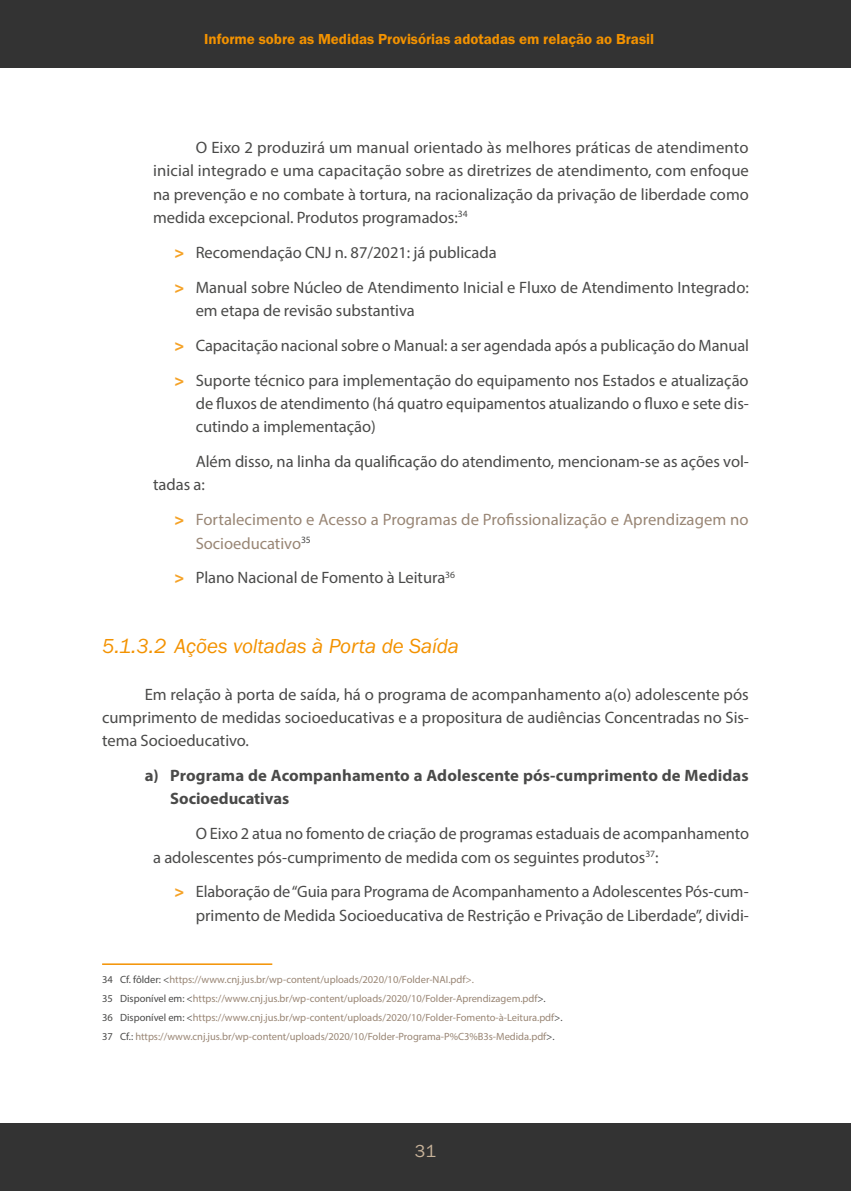
<style>
.page{position:relative;width:851px;height:1191px;background:#fff}
.page>*{position:absolute;margin:0;border:0;box-sizing:border-box;transform-origin:0 0}
.t1{font:21px "Franklin Gothic URW Boo Ita";letter-spacing:-.005em;color:#f39200}
.t2{font:18px "Franklin Gothic URW Boo";color:#c7b299}
.Texto_questionario{font:16.5px/23.2px "Myriad Pro";color:#4a4a49}
.Texto{font:16.5px/23.2px "Myriad Pro";color:#4a4a49;text-align:justify}
.t3{font:16.5px/23.2px "Myriad Pro";letter-spacing:.005em;color:#998675}
.Identado-01{font:700 16.5px/23.2px "Myriad Pro";letter-spacing:.005em;color:#4a4a49}
.t4{font:15px "Franklin Gothic URW Dem";color:#f39200}
.Nota_de_rodape{font:10.5px "Myriad Pro";color:#998675}
.s1{font-weight:900;color:#f5a226}
.s2{color:#4a4a49}
</style>
<div class="page">
<div style="left:0;top:0;width:850px;height:68px;background:#333"></div>
<div style="left:0;top:1123px;width:850px;height:68px;background:#333"></div>
<hr style="left:102px;top:963px;width:170px;height:2px;background:#f39200">
<p class="t4" style="left:204px;top:30px;width:451px">Informe sobre as Medidas Provisórias adotadas em relação ao Brasil</p>
<p class="Texto_questionario" style="left:153px;top:136px;width:597px;text-align:justify;text-indent:43px">O Eixo 2 produzirá um manual orientado às melhores práticas de atendimento inicial integrado e uma capacitação sobre as diretrizes de atendimento, com enfoque na prevenção e no combate à tortura, na racionalização da privação de liberdade como medida excepcional. Produtos programados:<sup>34</sup></p>
<p class="Texto_questionario" style="left:174px;top:240px;width:324px"><span class="s1">&gt;</span> Recomendação CNJ n. 87/2021: já publicada</p>
<p class="Texto_questionario" style="left:196px;top:275px;width:554px;text-indent:-21px"><span class="s1">&gt;</span> Manual sobre Núcleo de Atendimento Inicial e Fluxo de Atendimento Integrado: em etapa de revisão substantiva</p>
<p class="Texto_questionario" style="left:174px;top:333px;width:576px"><span class="s1">&gt;</span> Capacitação nacional sobre o Manual: a ser agendada após a publicação do Manual</p>
<p class="Texto_questionario" style="left:196px;top:368px;width:554px;text-align:justify;text-indent:-21px"><span class="s1">&gt;</span> Suporte técnico para implementação do equipamento nos Estados e atualização de fluxos de atendimento (há quatro equipamentos atualizando o fluxo e sete dis&shy;cutindo a implementação)</p>
<p class="Texto_questionario" style="left:153px;top:450px;width:597px;text-indent:43px">Além disso, na linha da qualificação do atendimento, mencionam-se as ações vol&shy;tadas a:</p>
<p class="t3" style="left:196px;top:508px;width:554px;text-indent:-21px"><span class="s1">&gt;</span> Fortalecimento e Acesso a Programas de Profissionalização e Aprendizagem no<br>Socioeducativo<sup>35</sup></p>
<p class="Texto_questionario" style="left:174px;top:566px;width:282px"><span class="s1">&gt;</span> Plano Nacional de Fomento à Leitura<sup>36</sup></p>
<p class="t1" style="left:102px;top:633px;width:358px">5.1.3.2 Ações voltadas à Porta de Saída</p>
<p class="Texto" style="left:102px;top:682px;width:648px;text-indent:43px">Em relação à porta de saída, há o programa de acompanhamento a(o) adolescente pós cumprimento de medidas socioeducativas e a propositura de audiências Concentradas no Sis&shy;tema Socioeducativo.</p>
<p class="Identado-01" style="left:170px;top:763px;width:580px;text-indent:-26px">a) Programa de Acompanhamento a Adolescente pós-cumprimento de Medidas<br>Socioeducativas</p>
<p class="Texto_questionario" style="left:153px;top:822px;width:597px;text-indent:43px">O Eixo 2 atua no fomento de criação de programas estaduais de acompanhamento a adolescentes pós-cumprimento de medida com os seguintes produtos<sup>37</sup>:</p>
<p class="Texto_questionario" style="left:174px;top:880px;width:576px;text-align:right"><span class="s1">&gt;</span> Elaboração de “Guia para Programa de Acompanhamento a Adolescentes Pós-cum&shy;primento de Medida Socioeducativa de Restrição e Privação de Liberdade”, dividi-</p>
<p class="Nota_de_rodape" style="left:102px;top:973px;width:373px"><span class="s2">34 Cf. fôlder: &lt;</span>https://www.cnj.jus.br/wp-content/uploads/2020/10/Folder-NAI.pdf&gt;.</p>
<p class="Nota_de_rodape" style="left:102px;top:992px;width:445px"><span class="s2">35 Disponível em: &lt;</span>https://www.cnj.jus.br/wp-content/uploads/2020/10/Folder-Aprendizagem.pdf<span class="s2">&gt;.</span></p>
<p class="Nota_de_rodape" style="left:102px;top:1011px;width:462px"><span class="s2">36 Disponível em: &lt;</span>https://www.cnj.jus.br/wp-content/uploads/2020/10/Folder-Fomento-à-Leitura.pdf<span class="s2">&gt;.</span></p>
<p class="Nota_de_rodape" style="left:102px;top:1030px;width:454px"><span class="s2">37 Cf.:</span> https://www.cnj.jus.br/wp-content/uploads/2020/10/Folder-Programa-P%C3%B3s-Medida.pdf<span class="s2">&gt;.</span></p>
<p class="t2" style="left:415px;top:1139px;width:23px">31</p>
</div>
